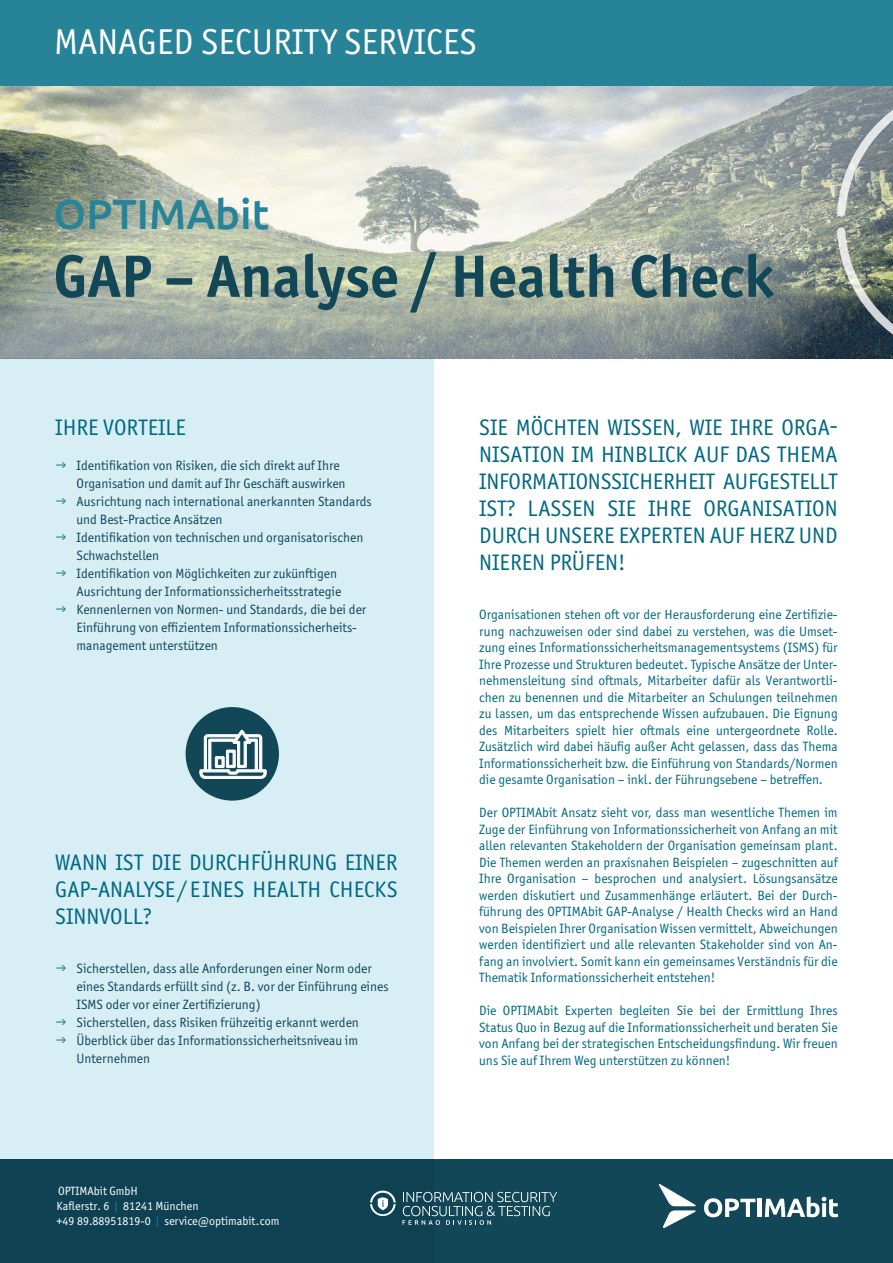
<style>
.page{position:relative;width:893px;height:1263px;background:#fff}
.page>*{position:absolute;margin:0;border:0;box-sizing:border-box;transform-origin:0 0}
.t1{font:700 60px "Officina Sans ITC Pro";color:#124757}
.t2{font:500 42px "Ubuntu";color:#278397}
.t3{font:36px "Officina Sans ITC Pro";color:#fff}
.t4{font:22.5px/27px "Officina Sans ITC Pro";color:#006980;text-align:justify}
.t5{font:13.5px/16.5px "Officina Sans ITC Pro";color:#006980;text-align:justify}
.t6{font:13.5px/18px "Officina Sans ITC Pro";color:#114757}
.t7{font:12px/15px "Officina Sans ITC Pro";color:#fff}
.s1{color:#1e8296}
</style>
<div class="page">
<div style="left:0;top:359px;width:434px;height:904px;background:#d7eef5"></div>
<img style="left:0;top:85px;width:893px;height:274px">
<div style="left:0;top:0;width:893px;height:85px;background:#278397"></div>
<img style="left:835px;top:100px;width:58px;height:244px">
<div style="left:0;top:1159px;width:893px;height:104px;background:#114757"></div>
<svg style="left:704px;top:1198px;width:51px;height:19px"></svg>
<hr style="left:758px;top:1199px;width:4px;height:18px;background:#fff">
<svg style="left:765px;top:1196px;width:73px;height:21px"></svg>
<svg style="left:659px;top:1184px;width:37px;height:44px"></svg>
<svg style="left:402px;top:1192px;width:155px;height:33px"></svg>
<svg style="left:370px;top:1190px;width:26px;height:26px"></svg>
<div style="left:186px;top:707px;width:93px;height:94px;background:#124757;border-radius:50%"></div>
<svg style="left:199px;top:729px;width:67px;height:50px"></svg>
<p class="t3" style="left:54px;top:20px;width:424px">MANAGED SECURITY SERVICES</p>
<p class="t2" style="left:54px;top:188px;width:217px">OPTIMAbit</p>
<p class="t1" style="left:54px;top:239px;width:722px">GAP – Analyse / Health Check</p>
<p class="t4" style="left:55px;top:413px;width:132px">IHRE VORTEILE</p>
<p class="t6" style="left:77px;top:456px;width:271px">Identifikation von Risiken, die sich direkt auf Ihre<br>Organisation und damit auf Ihr Geschäft auswirken</p>
<p class="t6" style="left:77px;top:492px;width:297px">Ausrichtung nach international anerkannten Standards und Best-Practice Ansätzen</p>
<p class="t6" style="left:77px;top:528px;width:288px">Identifikation von technischen und organisatorischen<br>Schwachstellen</p>
<p class="t6" style="left:77px;top:564px;width:266px">Identifikation von Möglichkeiten zur zukünftigen<br>Ausrichtung der Informationssicherheitsstrategie</p>
<p class="t6" style="left:77px;top:600px;width:291px">Kennenlernen von Normen- und Standards, die bei der<br>Einführung von effizientem Informationssicherheits&shy;management unterstützen</p>
<p class="t4" style="left:55px;top:849px;width:344px">WANN IST DIE DURCHFÜHRUNG EINER GAP-ANALYSE/EINES HEALTH CHECKS SINNVOLL?</p>
<p class="t6" style="left:77px;top:960px;width:314px">Sicherstellen, dass alle Anforderungen einer Norm oder eines Standards erfüllt sind (z. B. vor der Einführung eines<br>ISMS oder vor einer Zertifizierung)</p>
<p class="t6" style="left:77px;top:1014px;width:284px">Sicherstellen, dass Risiken frühzeitig erkannt werden</p>
<p class="t6" style="left:77px;top:1032px;width:283px">Überblick über das Informationssicherheitsniveau im<br>Unternehmen</p>
<p class="t7" style="left:57px;top:1184px;width:224px">OPTIMAbit GmbH<br>Kaflerstr. 6 <span class="s1">|</span> 81241 München<br>+49 89.88951819-0 <span class="s1">|</span> service@optimabit.com</p>
<p class="t4" style="left:479px;top:413px;width:360px">SIE MÖCHTEN WISSEN, WIE IHRE ORGA-NISATION IM HINBLICK AUF DAS THEMA INFORMATIONSSICHERHEIT AUFGESTELLT IST? LASSEN SIE IHRE ORGANISATION DURCH UNSERE EXPERTEN AUF HERZ UND NIEREN PRÜFEN!</p>
<p class="t5" style="left:479px;top:606px;width:360px">Organisationen stehen oft vor der Herausforderung eine Zertifizie&shy;rung nachzuweisen oder sind dabei zu verstehen, was die Umset&shy;zung eines Informationssicherheitsmanagementsystems (ISMS) für Ihre Prozesse und Strukturen bedeutet. Typische Ansätze der Unter&shy;nehmensleitung sind oftmals, Mitarbeiter dafür als Verantwortli&shy;chen zu benennen und die Mitarbeiter an Schulungen teilnehmen zu lassen, um das entsprechende Wissen aufzubauen. Die Eignung des Mitarbeiters spielt hier oftmals eine untergeordnete Rolle.<br>Zusätzlich wird dabei häufig außer Acht gelassen, dass das Thema Informationssicherheit bzw. die Einführung von Standards/Normen die gesamte Organisation – inkl. der Führungsebene – betreffen.</p>
<p class="t5" style="left:479px;top:804px;width:360px">Der OPTIMAbit Ansatz sieht vor, dass man wesentliche Themen im Zuge der Einführung von Informationssicherheit von Anfang an mit allen relevanten Stakeholdern der Organisation gemeinsam plant.<br>Die Themen werden an praxisnahen Beispielen – zugeschnitten auf Ihre Organisation – besprochen und analysiert. Lösungsansätze werden diskutiert und Zusammenhänge erläutert. Bei der Durch&shy;führung des OPTIMAbit GAP-Analyse / Health Checks wird an Hand von Beispielen Ihrer Organisation Wissen vermittelt, Abweichungen werden identifiziert und alle relevanten Stakeholder sind von An&shy;fang an involviert. Somit kann ein gemeinsames Verständnis für die Thematik Informationssicherheit entstehen!</p>
<p class="t5" style="left:479px;top:1002px;width:360px">Die OPTIMAbit Experten begleiten Sie bei der Ermittlung Ihres Status Quo in Bezug auf die Informationssicherheit und beraten Sie von Anfang bei der strategischen Entscheidungsfindung. Wir freuen uns Sie auf Ihrem Weg unterstützen zu können!</p>
</div>
